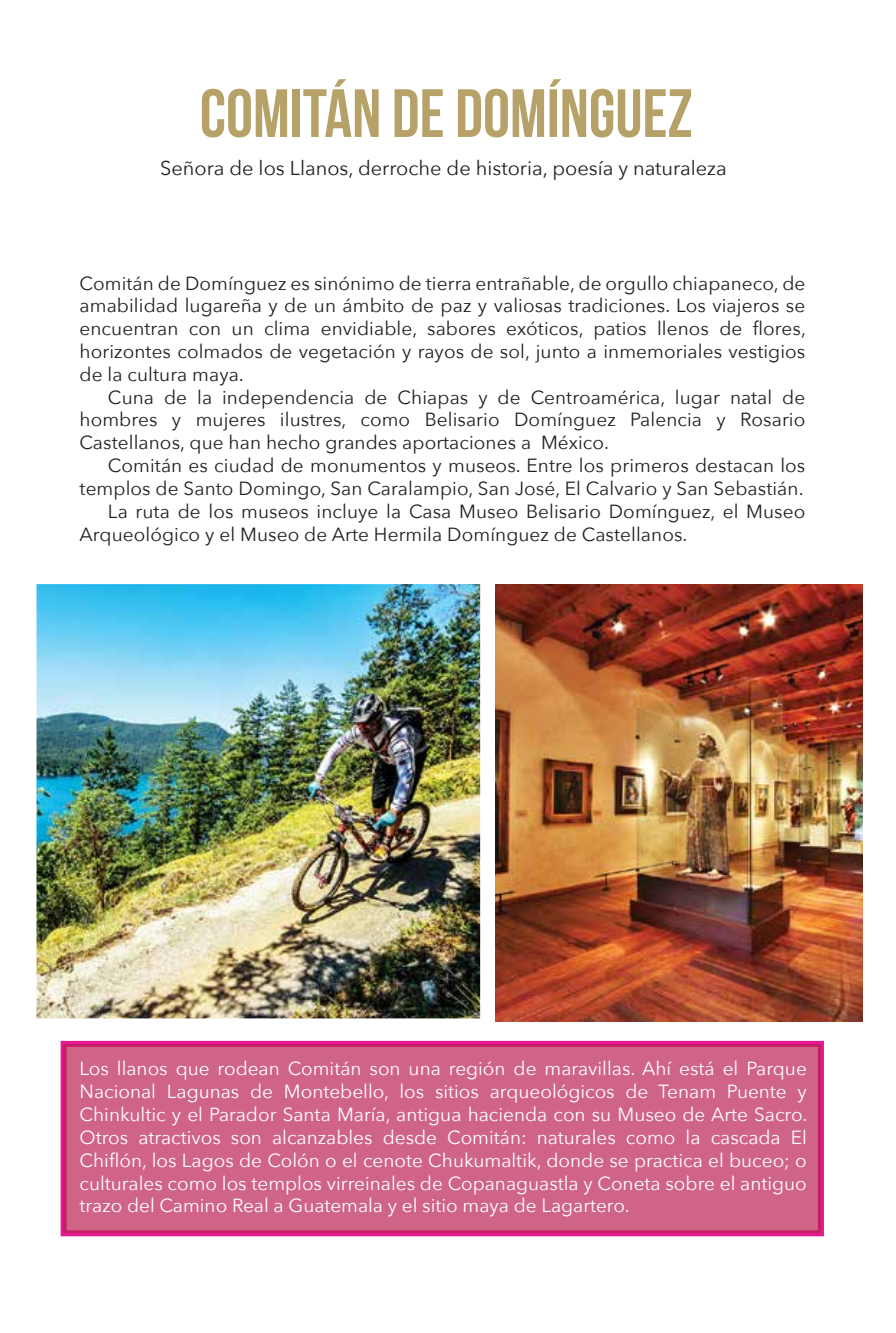
<style>
.page{position:relative;width:896px;height:1333px;background:#fff}
.page>*{position:absolute;margin:0;border:0;box-sizing:border-box;transform-origin:0 0}
.t1{font:68px "Bebas Neue";color:#b6a269}
.t2{font:20px "Avenir Next";color:#231f20}
.t3{font:19px/22.8px "Avenir Next";letter-spacing:.005em;color:#231f20;text-align:justify}
.t4{font:19px/22.8px "Avenir Next";color:#fff;text-align:justify}
</style>
<div class="page">
<img style="left:496px;top:584px;width:366px;height:437px">
<img style="left:37px;top:584px;width:443px;height:434px">
<div style="left:61px;top:1040px;width:763px;height:196px;border:6px solid #e51a92"></div>
<div style="left:63px;top:1043px;width:758px;height:189px;background:#cf6486"></div>
<h1 class="t1" style="left:200px;top:76px;width:494px">COMITÁN DE DOMÍNGUEZ</h1>
<p class="t2" style="left:160px;top:151px;width:568px">Señora de los Llanos, derroche de historia, poesía y naturaleza</p>
<p class="t3" style="left:80px;top:271px;width:728px">Comitán de Domínguez es sinónimo de tierra entrañable, de orgullo chiapaneco, de amabilidad lugareña y de un ámbito de paz y valiosas tradiciones. Los viajeros se encuentran con un clima envidiable, sabores exóticos, patios llenos de flores, horizontes colmados de vegetación y rayos de sol, junto a inmemoriales vestigios de la cultura maya.</p>
<p class="t3" style="left:80px;top:385px;width:727px;text-indent:28px">Cuna de la independencia de Chiapas y de Centroamérica, lugar natal de hombres y mujeres ilustres, como Belisario Domínguez Palencia y Rosario Castellanos, que han hecho grandes aportaciones a México.</p>
<p class="t3" style="left:108px;top:453px;width:699px">Comitán es ciudad de monumentos y museos. Entre los primeros destacan los</p>
<p class="t3" style="left:80px;top:476px;width:725px">templos de Santo Domingo, San Caralampio, San José, El Calvario y San Sebastián.</p>
<p class="t3" style="left:108px;top:499px;width:699px">La ruta de los museos incluye la Casa Museo Belisario Domínguez, el Museo</p>
<p class="t3" style="left:80px;top:521px;width:609px">Arqueológico y el Museo de Arte Hermila Domínguez de Castellanos.</p>
<p class="t4" style="left:80px;top:1056px;width:729px">Los llanos que rodean Comitán son una región de maravillas. Ahí está el Parque Nacional Lagunas de Montebello, los sitios arqueológicos de Tenam Puente y Chinkultic y el Parador Santa María, antigua hacienda con su Museo de Arte Sacro.<br>Otros atractivos son alcanzables desde Comitán: naturales como la cascada El Chiflón, los Lagos de Colón o el cenote Chukumaltik, donde se practica el buceo; o culturales como los templos virreinales de Copanaguastla y Coneta sobre el antiguo trazo del Camino Real a Guatemala y el sitio maya de Lagartero.</p>
</div>
